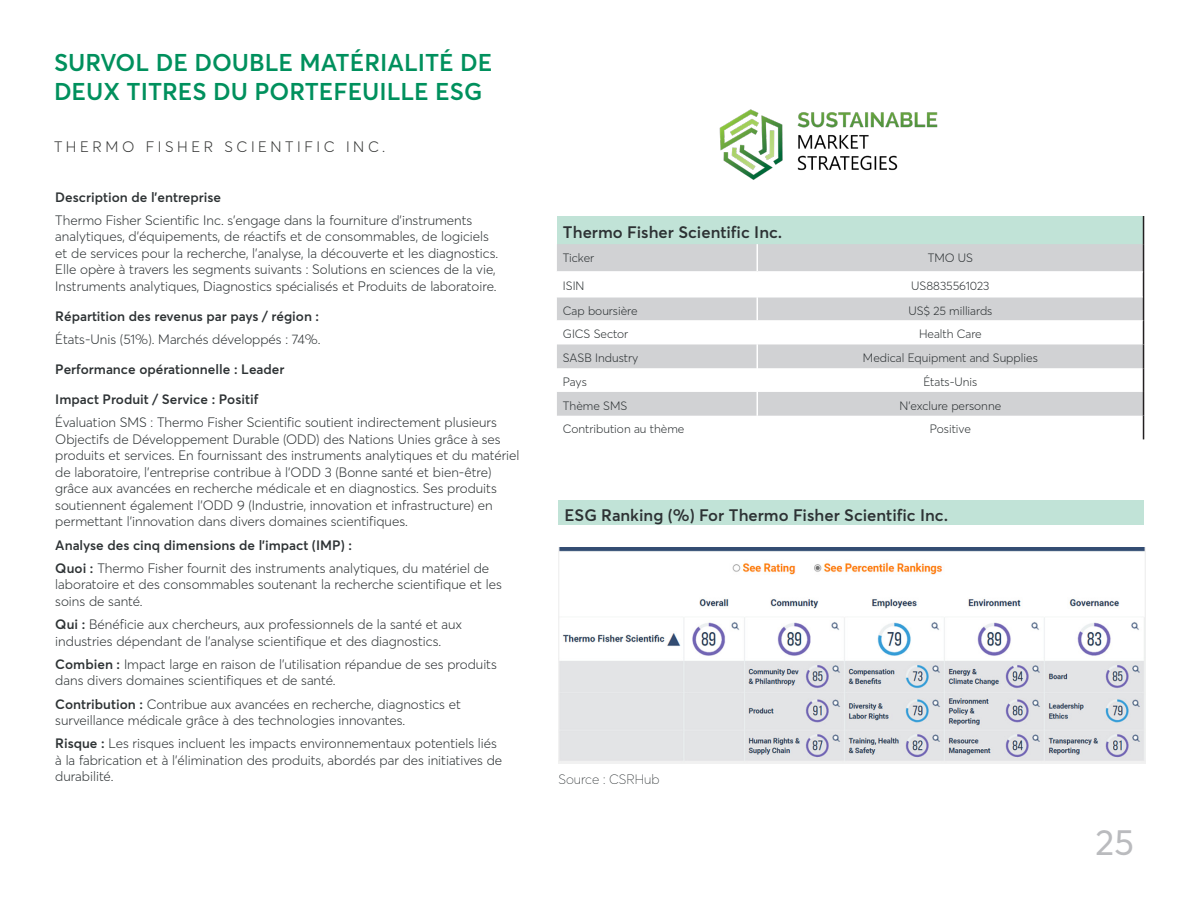
<style>
.page{position:relative;width:1188px;height:918px;background:#fff}
.page>*{position:absolute;margin:0;border:0;box-sizing:border-box;transform-origin:0 0}
.t1{font:36px "Desjardins Sans";color:#babbbe}
.t2{font:600 24px/28.8px "Desjardins Sans";color:#00905d}
.t3{font:600 16.5px "Desjardins Sans";color:#2d3234}
.t4{font:300 15px "Desjardins Sans";letter-spacing:.24em;color:#373837}
.t5{font:300 13.5px/16.5px "Desjardins Sans";color:#2d3234}
.t6{font:600 13.5px "Desjardins Sans";color:#2d3234}
.t7{font:100 13.5px "Desjardins Sans";color:#2d3234}
.t8{font:300 12px "Desjardins Sans";color:#2d3234}
.s1{font-weight:600}
</style>
<div class="page">
<div style="left:558px;top:500px;width:586px;height:25px;background:#c1e3d7"></div>
<div style="left:557px;top:216px;width:587px;height:28px;background:#c1e3d7"></div>
<svg style="left:557px;top:244px;width:586px;height:172px;fill:#d1d2d4"></svg>
<svg style="left:1143px;top:216px;width:1px;height:223px"></svg>
<hr style="left:557px;top:271px;width:200px;height:2px;background:#fff">
<hr style="left:757px;top:271px;width:386px;height:2px;background:#fff">
<svg style="left:757px;top:244px;width:1px;height:172px"></svg>
<hr style="left:557px;top:297px;width:200px;height:1px;background:#fff">
<hr style="left:757px;top:297px;width:386px;height:1px;background:#fff">
<hr style="left:557px;top:320px;width:200px;height:1px;background:#fff">
<hr style="left:757px;top:320px;width:386px;height:1px;background:#fff">
<img style="left:558px;top:548px;width:588px;height:215px">
<img style="left:719px;top:109px;width:219px;height:71px">
<h2 class="t2" style="left:54px;top:48px;width:440px">SURVOL DE DOUBLE MATÉRIALITÉ DE<br>DEUX TITRES DU PORTEFEUILLE ESG</h2>
<p class="t4" style="left:54px;top:137px;width:333px">THERMO FISHER SCIENTIFIC INC.</p>
<p class="t6" style="left:55px;top:189px;width:167px">Description de l’entreprise</p>
<p class="t5" style="left:55px;top:212px;width:444px">Thermo Fisher Scientific Inc. s’engage dans la fourniture d’instruments analytiques, d’équipements, de réactifs et de consommables, de logiciels et de services pour la recherche, l’analyse, la découverte et les diagnostics.<br>Elle opère à travers les segments suivants : Solutions en sciences de la vie, Instruments analytiques, Diagnostics spécialisés et Produits de laboratoire.</p>
<p class="t6" style="left:55px;top:308px;width:265px">Répartition des revenus par pays / région :</p>
<p class="t5" style="left:55px;top:331px;width:267px">États-Unis (51%). Marchés développés : 74%.</p>
<p class="t6" style="left:55px;top:361px;width:231px">Performance opérationnelle : Leader</p>
<p class="t6" style="left:55px;top:391px;width:205px">Impact Produit / Service : Positif</p>
<p class="t5" style="left:55px;top:414px;width:466px">Évaluation SMS : Thermo Fisher Scientific soutient indirectement plusieurs Objectifs de Développement Durable (ODD) des Nations Unies grâce à ses produits et services. En fournissant des instruments analytiques et du matériel de laboratoire, l’entreprise contribue à l’ODD 3 (Bonne santé et bien-être) grâce aux avancées en recherche médicale et en diagnostics. Ses produits soutiennent également l’ODD 9 (Industrie, innovation et infrastructure) en permettant l’innovation dans divers domaines scientifiques.</p>
<p class="t6" style="left:55px;top:537px;width:298px">Analyse des cinq dimensions de l’impact (IMP) :</p>
<p class="t5" style="left:55px;top:560px;width:448px"><span class="s1">Quoi :</span> Thermo Fisher fournit des instruments analytiques, du matériel de laboratoire et des consommables soutenant la recherche scientifique et les soins de santé.</p>
<p class="t5" style="left:55px;top:616px;width:408px"><span class="s1">Qui :</span> Bénéficie aux chercheurs, aux professionnels de la santé et aux industries dépendant de l’analyse scientifique et des diagnostics.</p>
<p class="t5" style="left:55px;top:656px;width:443px"><span class="s1">Combien :</span> Impact large en raison de l’utilisation répandue de ses produits dans divers domaines scientifiques et de santé.</p>
<p class="t5" style="left:55px;top:696px;width:407px"><span class="s1">Contribution :</span> Contribue aux avancées en recherche, diagnostics et surveillance médicale grâce à des technologies innovantes.</p>
<p class="t5" style="left:55px;top:735px;width:448px"><span class="s1">Risque :</span> Les risques incluent les impacts environnementaux potentiels liés à la fabrication et à l’élimination des produits, abordés par des initiatives de durabilité.</p>
<p class="t3" style="left:563px;top:222px;width:221px">Thermo Fisher Scientific Inc.</p>
<p class="t8" style="left:563px;top:250px;width:33px">Ticker</p>
<p class="t8" style="left:928px;top:250px;width:47px">TMO US</p>
<p class="t8" style="left:563px;top:278px;width:23px">ISIN</p>
<p class="t8" style="left:911px;top:278px;width:80px">US8835561023</p>
<p class="t8" style="left:563px;top:303px;width:76px">Cap boursière</p>
<p class="t8" style="left:908px;top:303px;width:86px">US$ 25 milliards</p>
<p class="t8" style="left:563px;top:327px;width:67px">GICS Sector</p>
<p class="t8" style="left:919px;top:327px;width:64px">Health Care</p>
<p class="t8" style="left:563px;top:351px;width:77px">SASB Industry</p>
<p class="t8" style="left:863px;top:351px;width:176px">Medical Equipment and Supplies</p>
<p class="t8" style="left:563px;top:374px;width:25px">Pays</p>
<p class="t8" style="left:923px;top:374px;width:56px">États-Unis</p>
<p class="t8" style="left:563px;top:398px;width:66px">Thème SMS</p>
<p class="t8" style="left:900px;top:398px;width:103px">N’exclure personne</p>
<p class="t8" style="left:563px;top:422px;width:123px">Contribution au thème</p>
<p class="t8" style="left:930px;top:422px;width:43px">Positive</p>
<p class="t3" style="left:565px;top:505px;width:385px">ESG Ranking (%) For Thermo Fisher Scientific Inc.</p>
<p class="t7" style="left:558px;top:772px;width:103px">Source : CSRHub</p>
<h1 class="t1" style="left:1096px;top:820px;width:40px">25</h1>
</div>
